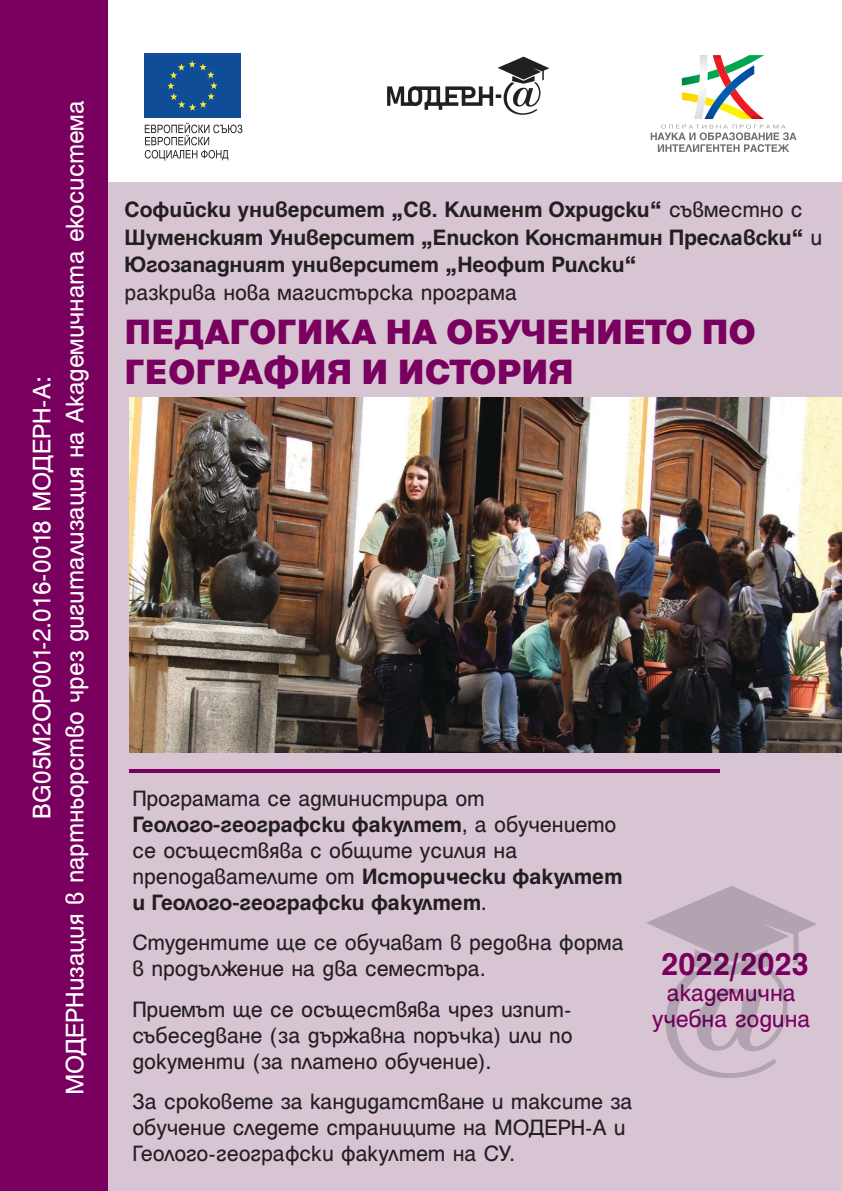
<style>
.page{position:relative;width:842px;height:1191px;background:#fff}
.page>*{position:absolute;margin:0;border:0;box-sizing:border-box;transform-origin:0 0}
.t1{font:900 38px/40px "Helen Pro";color:#7a005f}
.t2{font:700 34.6px "Helen Pro";color:#7a005f}
.t3{font:27.4px/33px "Helen Pro";color:#fff;text-align:center}
.t4{font:26px/26px "Helen Pro";letter-spacing:-.01em;color:#7a005f;text-align:center}
.t5{font:24px/26px "Helen Pro";letter-spacing:-.01em;color:#231f20}
.t6{font:700 24px/27.8px "Helen Pro";letter-spacing:-.005em;color:#231f20}
.s1{font-weight:400}
.s2{font-weight:700}
</style>
<div class="page">
<div style="left:0;top:183px;width:842px;height:1008px;background:#d8c5d3"></div>
<div style="left:0;top:0;width:107px;height:1191px;background:#7a005f"></div>
<hr style="left:129px;top:769px;width:590px;height:4px;background:#7a005f">
<svg style="left:387px;top:57px;width:162px;height:58px"></svg>
<svg style="left:682px;top:55px;width:82px;height:64px"></svg>
<svg style="left:651px;top:125px;width:145px;height:27px"></svg>
<div style="left:144px;top:54px;width:97px;height:64px;background:#104d98"></div>
<svg style="left:167px;top:60px;width:50px;height:51px"></svg>
<svg style="left:145px;top:123px;width:97px;height:38px"></svg>
<svg style="left:646px;top:886px;width:171px;height:192px"></svg>
<img style="left:129px;top:398px;width:713px;height:354px">
<p class="t3" style="left:25px;top:1095px;width:996px;rotate:-90deg">BG05M2OP001-2.016-0018 МОДЕРН-А:<br>МОДЕРНизация в партньорство чрез дигитализация на Академичната eкосистема</p>
<p class="t6" style="left:125px;top:195px;width:699px">Софийски университет „Св. Климент Охридски“ <span class="s1">съвместно с<br></span>Шуменският Университет „Епископ Константин Преславски“ <span class="s1">и<br></span>Югозападният университет „Неофит Рилски“</p>
<p class="t5" style="left:125px;top:280px;width:394px">разкрива нова магистърска програма</p>
<h1 class="t1" style="left:125px;top:313px;width:633px">ПЕДАГОГИКА НА ОБУЧЕНИЕТО ПО<br>ГЕОГРАФИЯ И ИСТОРИЯ</h1>
<p class="t5" style="left:132px;top:785px;width:491px">Програмата се администрира от <span class="s2">Геолого-географски факултет</span>, а обучението се осъществява с общите усилия на преподавателите от <span class="s2">Исторически факултет и Геолого-географски факултет</span>.</p>
<p class="t5" style="left:132px;top:929px;width:493px">Студентите ще се обучават в редовна форма в продължение на два семестъра.</p>
<p class="t5" style="left:132px;top:995px;width:442px;text-align:justify">Приемът ще се осъществява чрез изпит&shy;събеседване (за държавна поръчка) или по документи (за платено обучение).</p>
<p class="t5" style="left:132px;top:1087px;width:502px">За сроковете за кандидатстване и таксите за обучение следете страниците на МОДЕРН-А и<br>Геолого-географски факултет на СУ.</p>
<h2 class="t2" style="left:661px;top:946px;width:149px">2022/2023</h2>
<p class="t4" style="left:652px;top:979px;width:160px">академична учебна година</p>
</div>
